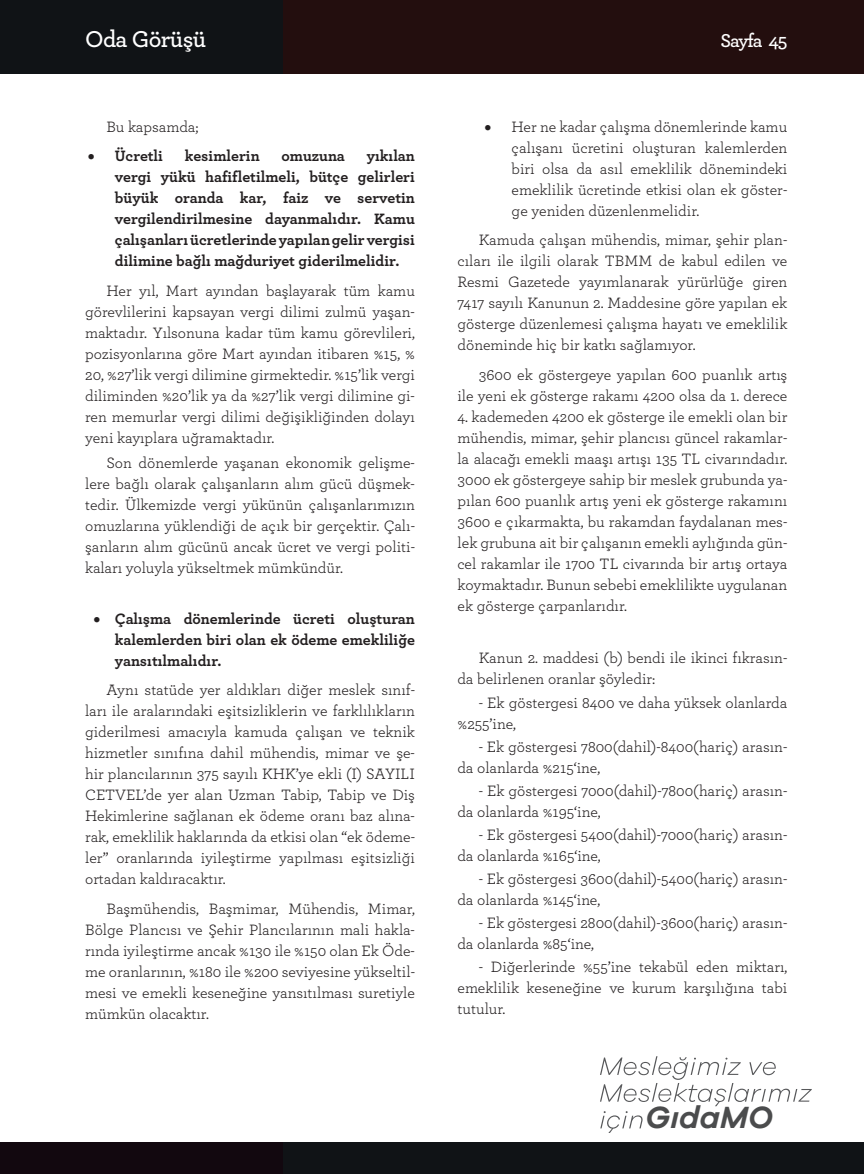
<style>
.page{position:relative;width:864px;height:1174px;background:#fff}
.page>*{position:absolute;margin:0;border:0;box-sizing:border-box;transform-origin:0 0}
.t1{font:italic 600 31.65px "Galano Grotesque";color:#4b4c4d}
.t2{font:600 24px "Archer";letter-spacing:-.025em;color:#fff}
.t3{font:600 19.5px "Archer";letter-spacing:-.06em;color:#fff}
.t4{font:15.75px/21px "Archer";color:#231f20;text-align:justify}
.t5{font:700 15.75px/21px "Archer";color:#231f20;text-align:justify}
</style>
<div class="page">
<div style="left:282px;top:1142px;width:581px;height:32px;background:#101316"></div>
<div style="left:0;top:1142px;width:282px;height:32px;background:#12080f"></div>
<div style="left:282px;top:0;width:581px;height:73px;background:#230e0e"></div>
<div style="left:0;top:0;width:282px;height:73px;background:#101316"></div>
<svg style="left:600px;top:1056px;width:211px;height:77px"></svg>
<h2 class="t2" style="left:85px;top:21px;width:122px">Oda Görüşü</h2>
<p class="t4" style="left:106px;top:115px;width:94px">Bu kapsamda;</p>
<p class="t5" style="left:88px;top:144px;width:77px">• Ücretli</p>
<p class="t5" style="left:185px;top:144px;width:76px">kesimlerin</p>
<p class="t5" style="left:281px;top:144px;width:65px">omuzuna</p>
<p class="t5" style="left:115px;top:144px;width:301px;text-indent:252px">yıkılan vergi yükü hafifletilmeli, bütçe gelirleri büyük oranda kar, faiz ve servetin vergilendirilmesine dayanmalıdır. Kamu çalışanları ücretlerinde yapılan gelir vergisi dilimine bağlı mağduriyet giderilmelidir.</p>
<p class="t4" style="left:85px;top:279px;width:331px;text-indent:21px">Her yıl, Mart ayından başlayarak tüm kamu görevlilerini kapsayan vergi dilimi zulmü yaşan&shy;maktadır. Yılsonuna kadar tüm kamu görevlileri, pozisyonlarına göre Mart ayından itibaren %15, % 20, %27’lik vergi dilimine girmektedir. %15’lik vergi diliminden %20’lik ya da %27’lik vergi dilimine gi&shy;ren memurlar vergi dilimi değişikliğinden dolayı yeni kayıplara uğramaktadır.</p>
<p class="t4" style="left:85px;top:451px;width:331px;text-indent:21px">Son dönemlerde yaşanan ekonomik gelişme&shy;lere bağlı olarak çalışanların alım gücü düşmek&shy;tedir. Ülkemizde vergi yükünün çalışanlarımızın omuzlarına yüklendiği de açık bir gerçektir. Çalı&shy;şanların alım gücünü ancak ücret ve vergi politi&shy;kaları yoluyla yükseltmek mümkündür.</p>
<p class="t5" style="left:115px;top:607px;width:301px;text-indent:-21px">• Çalışma dönemlerinde ücreti oluşturan kalemlerden biri olan ek ödeme emekliliğe yansıtılmalıdır.</p>
<p class="t4" style="left:85px;top:678px;width:331px;text-indent:21px">Aynı statüde yer aldıkları diğer meslek sınıf&shy;ları ile aralarındaki eşitsizliklerin ve farklılıkların giderilmesi amacıyla kamuda çalışan ve teknik hizmetler sınıfına dahil mühendis, mimar ve şe&shy;hir plancılarının 375 sayılı KHK’ye ekli (I) SAYILI CETVEL’de yer alan Uzman Tabip, Tabip ve Diş Hekimlerine sağlanan ek ödeme oranı baz alına&shy;rak, emeklilik haklarında da etkisi olan “ek ödeme&shy;ler” oranlarında iyileştirme yapılması eşitsizliği ortadan kaldıracaktır.</p>
<p class="t4" style="left:85px;top:897px;width:331px;text-indent:21px">Başmühendis, Başmimar, Mühendis, Mimar, Bölge Plancısı ve Şehir Plancılarının mali hakla&shy;rında iyileştirme ancak %130 ile %150 olan Ek Öde&shy;me oranlarının, %180 ile %200 seviyesine yükseltil&shy;mesi ve emekli keseneğine yansıtılması suretiyle mümkün olacaktır.</p>
<p class="t3" style="left:720px;top:26px;width:68px">Sayfa 45</p>
<p class="t4" style="left:511px;top:115px;width:277px;text-indent:-27px">• Her ne kadar çalışma dönemlerinde kamu çalışanı ücretini oluşturan kalemlerden biri olsa da asıl emeklilik dönemindeki emeklilik ücretinde etkisi olan ek göster&shy;ge yeniden düzenlenmelidir.</p>
<p class="t4" style="left:457px;top:229px;width:331px;text-indent:21px">Kamuda çalışan mühendis, mimar, şehir plan&shy;cıları ile ilgili olarak TBMM de kabul edilen ve Resmi Gazetede yayımlanarak yürürlüğe giren 7417 sayılı Kanunun 2. Maddesine göre yapılan ek gösterge düzenlemesi çalışma hayatı ve emeklilik döneminde hiç bir katkı sağlamıyor.</p>
<p class="t4" style="left:457px;top:363px;width:331px;text-align:right">3600 ek göstergeye yapılan 600 puanlık artış<br>ile yeni ek gösterge rakamı 4200 olsa da 1. derece</p>
<p class="t4" style="left:457px;top:405px;width:331px">4. kademeden 4200 ek gösterge ile emekli olan bir mühendis, mimar, şehir plancısı güncel rakamlar&shy;la alacağı emekli maaşı artışı 135 TL civarındadır.<br>3000 ek göstergeye sahip bir meslek grubunda ya&shy;pılan 600 puanlık artış yeni ek gösterge rakamını 3600 e çıkarmakta, bu rakamdan faydalanan mes&shy;lek grubuna ait bir çalışanın emekli aylığında gün&shy;cel rakamlar ile 1700 TL civarında bir artış ortaya koymaktadır. Bunun sebebi emeklilikte uygulanan ek gösterge çarpanlarıdır.</p>
<p class="t4" style="left:457px;top:647px;width:331px;text-indent:21px">Kanun 2. maddesi (b) bendi ile ikinci fıkrasın&shy;da belirlenen oranlar şöyledir:</p>
<p class="t4" style="left:457px;top:691px;width:331px;text-indent:21px">- Ek göstergesi 8400 ve daha yüksek olanlarda %255’ine,</p>
<p class="t4" style="left:457px;top:735px;width:331px;text-indent:21px">- Ek göstergesi 7800(dahil)-8400(hariç) arasın&shy;da olanlarda %215‘ine,</p>
<p class="t4" style="left:457px;top:779px;width:331px;text-indent:21px">- Ek göstergesi 7000(dahil)-7800(hariç) arasın&shy;da olanlarda %195‘ine,</p>
<p class="t4" style="left:457px;top:823px;width:331px;text-indent:21px">- Ek göstergesi 5400(dahil)-7000(hariç) arasın&shy;da olanlarda %165‘ine,</p>
<p class="t4" style="left:457px;top:867px;width:331px;text-indent:21px">- Ek göstergesi 3600(dahil)-5400(hariç) arasın&shy;da olanlarda %145‘ine,</p>
<p class="t4" style="left:457px;top:911px;width:331px;text-indent:21px">- Ek göstergesi 2800(dahil)-3600(hariç) arasın&shy;da olanlarda %85‘ine,</p>
<p class="t4" style="left:457px;top:956px;width:331px;text-indent:21px">- Diğerlerinde %55’ine tekabül eden miktarı, emeklilik keseneğine ve kurum karşılığına tabi tutulur.</p>
<h1 class="t1" style="left:645px;top:1098px;width:129px">GıdaMO</h1>
</div>
